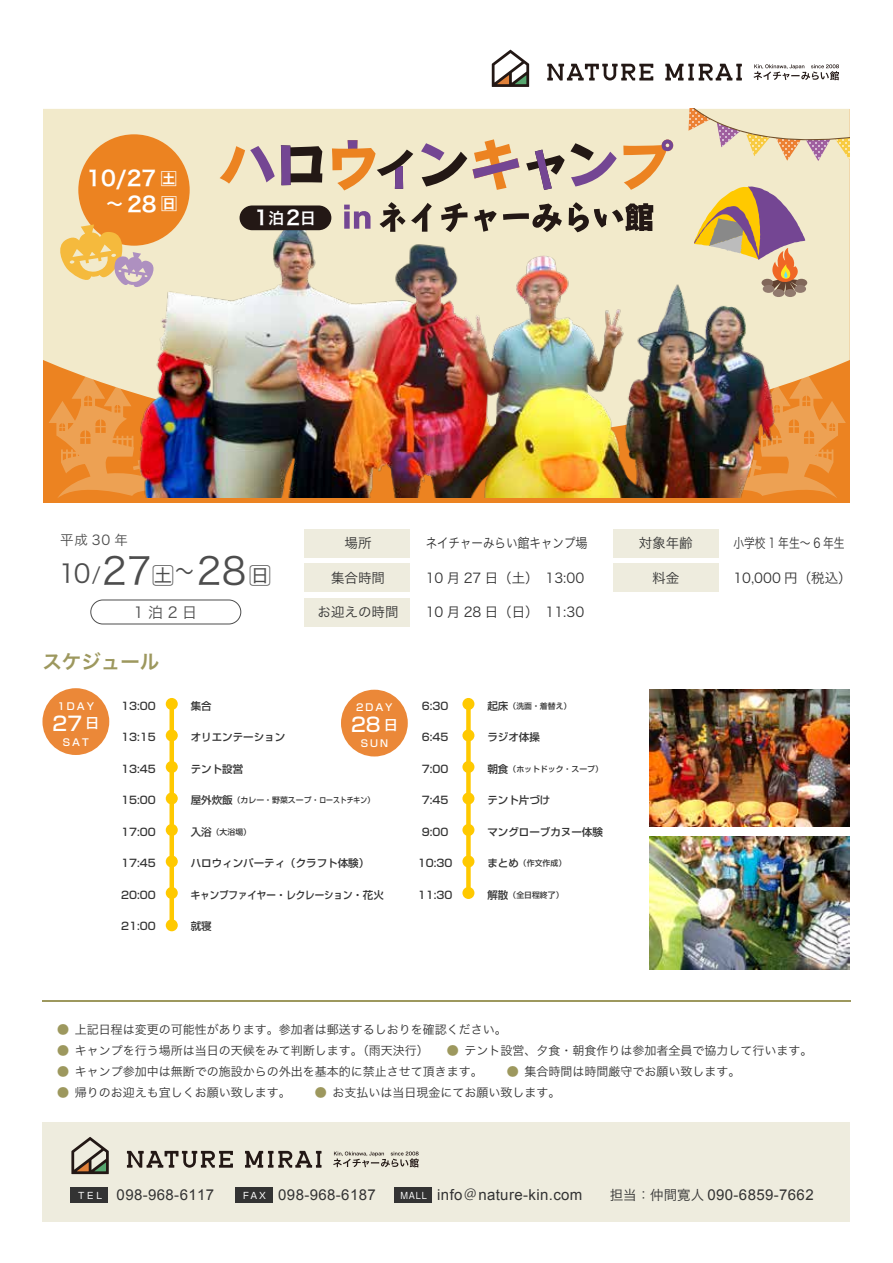
<style>
.page{position:relative;width:893px;height:1263px;background:#fff}
.page>*{position:absolute;margin:0;border:0;box-sizing:border-box;transform-origin:0 0}
.t1{font:37.5px "Hira Kaku Pro W3";color:#4d4d4d}
.t2{font:20.85px/25.7px "Hira Kaku Pro W6";color:#fff;text-align:right}
.t3{font:19.65px "Hira Kaku Pro W6";color:#fff}
.t4{font:19.5px "Hira Kaku Pro W6";color:#9d985e}
.t5{font:500 19.5px "Shin Go Pro";color:#fff}
.t6{font:15px "Arial";letter-spacing:.025em;color:#333}
.t7{font:15px "Hira Kaku Pro W3";color:#4d4d4d}
.t8{font:13.5px "Hira Kaku Pro W3";color:#333}
.t9{font:13.5px "Hira Kaku Pro W3";color:#333;scale:.85 1}
.t10{font:13.5px "Hira Kaku Pro W3";color:#333;scale:.8 1}
.t11{font:13.5px "Hira Kaku Pro W3";color:#4d4d4d}
.t12{font:12px "Hira Kaku Pro W3";color:#333}
.t13{font:500 10.5px "Shin Go Pro";color:#333}
.t14{font:500 10.5px "Shin Go Pro";color:#333;scale:.9 1}
.t15{font:500 9.75px "Shin Go Pro";letter-spacing:.2em;color:#fff}
.t16{font:500 7.8px "Shin Go Pro";color:#333}
.s1{font-size:16.65px}
.s2{font-size:16.35px}
.s3{font-size:15.75px}
.s4{font-size:25.5px}
.s5{font-size:19.2px}
.s6{font-size:22.5px}
.s7{font-size:26.25px}
.s8{font-size:13.65px}
.s9{font-size:10.5px}
.s10{font-family:"Koz Go Pr 6 N";color:#9d985e}
.s11{font-family:"Shin Go Pro";font-size:9px;color:#fff}
.s12{font-family:"Koz Go Pr 6 N"}
.s13{font-family:"Hira Kaku Pro W3";font-size:13.5px}
</style>
<div class="page">
<div style="left:42px;top:1122px;width:808px;height:100px;background:#eeecde"></div>
<hr style="left:42px;top:1000px;width:808px;height:2px;background:#9d985e">
<div style="left:304px;top:529px;width:105px;height:28px;background:#eeecde"></div>
<div style="left:304px;top:564px;width:105px;height:28px;background:#eeecde"></div>
<div style="left:613px;top:529px;width:105px;height:28px;background:#eeecde"></div>
<div style="left:613px;top:564px;width:105px;height:28px;background:#eeecde"></div>
<div style="left:304px;top:598px;width:105px;height:28px;background:#eeecde"></div>
<svg style="left:665px;top:64px;width:77px;height:17px"></svg>
<svg style="left:547px;top:64px;width:106px;height:17px"></svg>
<svg style="left:492px;top:50px;width:37px;height:37px"></svg>
<svg style="left:753px;top:64px;width:86px;height:16px"></svg>
<svg style="left:245px;top:1151px;width:77px;height:17px"></svg>
<svg style="left:127px;top:1151px;width:106px;height:17px"></svg>
<svg style="left:71px;top:1137px;width:38px;height:37px"></svg>
<svg style="left:333px;top:1151px;width:86px;height:16px"></svg>
<hr style="left:170px;top:704px;width:4px;height:222px;background:#ffc900">
<div style="left:166px;top:698px;width:12px;height:12px;background:#ffc900;border-radius:50%"></div>
<div style="left:166px;top:729px;width:12px;height:12px;background:#ffc900;border-radius:50%"></div>
<div style="left:166px;top:761px;width:12px;height:12px;background:#ffc900;border-radius:50%"></div>
<div style="left:166px;top:792px;width:12px;height:12px;background:#ffc900;border-radius:50%"></div>
<div style="left:166px;top:824px;width:12px;height:12px;background:#ffc900;border-radius:50%"></div>
<div style="left:166px;top:855px;width:12px;height:12px;background:#ffc900;border-radius:50%"></div>
<div style="left:166px;top:887px;width:12px;height:12px;background:#ffc900;border-radius:50%"></div>
<div style="left:166px;top:919px;width:12px;height:12px;background:#ffc900;border-radius:50%"></div>
<div style="left:466px;top:704px;width:5px;height:189px;background:#ffc900"></div>
<div style="left:462px;top:698px;width:12px;height:12px;background:#ffc900;border-radius:50%"></div>
<div style="left:462px;top:729px;width:12px;height:12px;background:#ffc900;border-radius:50%"></div>
<div style="left:462px;top:761px;width:12px;height:12px;background:#ffc900;border-radius:50%"></div>
<div style="left:462px;top:792px;width:12px;height:12px;background:#ffc900;border-radius:50%"></div>
<div style="left:462px;top:824px;width:12px;height:12px;background:#ffc900;border-radius:50%"></div>
<div style="left:462px;top:855px;width:12px;height:12px;background:#ffc900;border-radius:50%"></div>
<div style="left:462px;top:887px;width:12px;height:12px;background:#ffc900;border-radius:50%"></div>
<div style="left:42px;top:688px;width:67px;height:67px;background:#eb8838;border-radius:50%"></div>
<div style="left:341px;top:690px;width:67px;height:66px;background:#eb8838;border-radius:50%"></div>
<div style="left:70px;top:1187px;width:38px;height:15px;background:#333"></div>
<div style="left:235px;top:1187px;width:38px;height:15px;background:#333"></div>
<div style="left:394px;top:1187px;width:38px;height:15px;background:#333"></div>
<svg style="left:43px;top:109px;width:807px;height:332px;background:#f1e3c0"></svg>
<svg style="left:49px;top:372px;width:7px;height:126px"></svg>
<svg style="left:843px;top:372px;width:3px;height:126px"></svg>
<img style="left:56px;top:123px;width:787px;height:375px">
<svg style="left:683px;top:109px;width:167px;height:52px;background:#ebd9b8"></svg>
<div style="left:773px;top:289px;width:11px;height:8px;background:#917a6e;border-radius:50%"></div>
<div style="left:784px;top:289px;width:12px;height:8px;background:#917a6e;border-radius:50%"></div>
<svg style="left:694px;top:187px;width:111px;height:105px;background:#cdb190"></svg>
<svg style="left:220px;top:146px;width:55px;height:38px;background:#dcbda4"></svg>
<svg style="left:281px;top:145px;width:41px;height:40px;background:#79676c"></svg>
<svg style="left:332px;top:140px;width:81px;height:50px;background:#daba95"></svg>
<svg style="left:421px;top:139px;width:98px;height:51px;background:#ceb59d"></svg>
<svg style="left:526px;top:143px;width:91px;height:47px;background:#c3b4ab"></svg>
<svg style="left:623px;top:140px;width:50px;height:50px;background:#ebc392"></svg>
<svg style="left:380px;top:202px;width:52px;height:30px;background:#ada48f"></svg>
<svg style="left:441px;top:203px;width:26px;height:29px"></svg>
<svg style="left:474px;top:210px;width:23px;height:22px"></svg>
<svg style="left:503px;top:204px;width:59px;height:28px;background:#afa690"></svg>
<svg style="left:569px;top:202px;width:84px;height:30px;background:#968d7a"></svg>
<svg style="left:344px;top:205px;width:26px;height:24px"></svg>
<div style="left:240px;top:205px;width:91px;height:25px;background:#231815;border-radius:13px"></div>
<div style="left:78px;top:134px;width:112px;height:112px;background:#ec8321;border-radius:50%"></div>
<svg style="left:55px;top:224px;width:102px;height:64px;background:#e9c185"></svg>
<div style="left:90px;top:599px;width:151px;height:25px;border:1px solid #4d4d4d;border-radius:12px"></div>
<img style="left:649px;top:836px;width:201px;height:133px">
<img style="left:649px;top:690px;width:201px;height:136px">
<h2 class="t2" style="left:86px;top:165px;width:93px">10/27 <span class="s1">土</span><span class="s2">～</span>28<span class="s1">日</span></h2>
<h3 class="t3" style="left:255px;top:200px;width:63px">1<span class="s3">泊</span>2<span class="s3">日</span></h3>
<p class="t11" style="left:60px;top:528px;width:69px">平成 30 年</p>
<h1 class="t1" style="left:59px;top:537px;width:214px"><span class="s4">10</span><span class="s5">/</span>27<span class="s6">土</span><span class="s7">～</span>28<span class="s6">日</span></h1>
<p class="t7" style="left:134px;top:599px;width:65px">1泊2日</p>
<p class="t8" style="left:344px;top:531px;width:28px">場所</p>
<p class="t9" style="left:426px;top:531px;width:192px">ネイチャーみらい館キャンプ場</p>
<p class="t8" style="left:331px;top:566px;width:55px">集合時間</p>
<p class="t8" style="left:426px;top:566px;width:160px">10 月 27 日（土）　13:00</p>
<p class="t8" style="left:317px;top:600px;width:82px">お迎えの時間</p>
<p class="t8" style="left:426px;top:600px;width:160px">10 月 28 日（日）　11:30</p>
<h3 class="t4" style="left:42px;top:644px;width:118px">スケジュール</h3>
<p class="t13" style="left:121px;top:697px;width:36px">13:00</p>
<p class="t13" style="left:121px;top:729px;width:36px">13:15</p>
<p class="t13" style="left:121px;top:760px;width:36px">13:45</p>
<p class="t13" style="left:121px;top:792px;width:36px">15:00</p>
<p class="t13" style="left:121px;top:823px;width:36px">17:00</p>
<p class="t13" style="left:121px;top:855px;width:36px">17:45</p>
<p class="t13" style="left:121px;top:886px;width:36px">20:00</p>
<p class="t13" style="left:121px;top:918px;width:36px">21:00</p>
<p class="t15" style="left:58px;top:698px;width:38px">1DAY</p>
<h3 class="t5" style="left:53px;top:707px;width:48px">27 <span class="s8">日</span></h3>
<p class="t15" style="left:63px;top:734px;width:27px">SAT</p>
<p class="t13" style="left:191px;top:697px;width:23px">集合</p>
<p class="t13" style="left:191px;top:729px;width:96px">オリエンテーション</p>
<p class="t13" style="left:191px;top:760px;width:54px">テント設営</p>
<p class="t16" style="left:191px;top:794px;width:186px"><span class="s9">屋外炊飯</span>（カレー・野菜スープ・ローストチキン）</p>
<p class="t16" style="left:191px;top:825px;width:62px"><span class="s9">入浴</span>（大浴場）</p>
<p class="t13" style="left:191px;top:855px;width:180px">ハロウィンパーティ（クラフト体験）</p>
<p class="t14" style="left:191px;top:886px;width:216px">キャンプファイヤー・レクレーション・花火</p>
<p class="t13" style="left:191px;top:918px;width:22px">就寝</p>
<p class="t15" style="left:356px;top:699px;width:38px">2DAY</p>
<h3 class="t5" style="left:351px;top:709px;width:48px">28 <span class="s8">日</span></h3>
<p class="t15" style="left:361px;top:735px;width:29px">SUN</p>
<p class="t13" style="left:422px;top:697px;width:28px">6:30</p>
<p class="t13" style="left:422px;top:729px;width:28px">6:45</p>
<p class="t13" style="left:422px;top:760px;width:28px">7:00</p>
<p class="t13" style="left:422px;top:792px;width:28px">7:45</p>
<p class="t13" style="left:422px;top:823px;width:28px">9:00</p>
<p class="t13" style="left:418px;top:855px;width:36px">10:30</p>
<p class="t13" style="left:418px;top:886px;width:36px">11:30</p>
<p class="t16" style="left:487px;top:699px;width:85px"><span class="s9">起床</span>（洗面・着替え）</p>
<p class="t13" style="left:487px;top:729px;width:54px">ラジオ体操</p>
<p class="t16" style="left:487px;top:762px;width:117px"><span class="s9">朝食</span>（ホットドック・スープ）</p>
<p class="t13" style="left:487px;top:792px;width:64px">テント片づけ</p>
<p class="t13" style="left:487px;top:823px;width:117px">マングローブカヌー体験</p>
<p class="t16" style="left:487px;top:857px;width:80px"><span class="s9">まとめ</span>（作文作成）</p>
<p class="t16" style="left:487px;top:888px;width:78px"><span class="s9">解散</span>（全日程終了）</p>
<p class="t8" style="left:639px;top:531px;width:55px">対象年齢</p>
<p class="t10" style="left:733px;top:531px;width:141px">小学校 1 年生～ 6 年生</p>
<p class="t8" style="left:652px;top:566px;width:28px">料金</p>
<p class="t8" style="left:733px;top:566px;width:120px">10,000 円（税込）</p>
<p class="t12" style="left:57px;top:1019px;width:451px"><span class="s10">●</span> 上記日程は変更の可能性があります。参加者は郵送するしおりを確認ください。</p>
<p class="t12" style="left:57px;top:1040px;width:757px"><span class="s10">●</span> キャンプを行う場所は当日の天候をみて判断します。（雨天決行）　　<span class="s10">●</span> テント設営、夕食・朝食作りは参加者全員で協力して行います。</p>
<p class="t12" style="left:57px;top:1061px;width:685px"><span class="s10">●</span> キャンプ参加中は無断での施設からの外出を基本的に禁止させて頂きます。　　<span class="s10">●</span> 集合時間は時間厳守でお願い致します。</p>
<p class="t12" style="left:57px;top:1082px;width:505px"><span class="s10">●</span> 帰りのお迎えも宜しくお願い致します。　　<span class="s10">●</span> お支払いは当日現金にてお願い致します。</p>
<p class="t6" style="left:77px;top:1185px;width:139px"><span class="s11">ＴＥＬ</span> 098-968-6117</p>
<p class="t6" style="left:243px;top:1185px;width:134px"><span class="s11">F A X</span> 098-968-6187</p>
<p class="t6" style="left:400px;top:1184px;width:184px"><span class="s11">MALL</span> info<span class="s12">＠</span>nature-kin.com</p>
<p class="t6" style="left:610px;top:1185px;width:205px"><span class="s13">担当：仲間寛人</span> 090-6859-7662</p>
</div>
